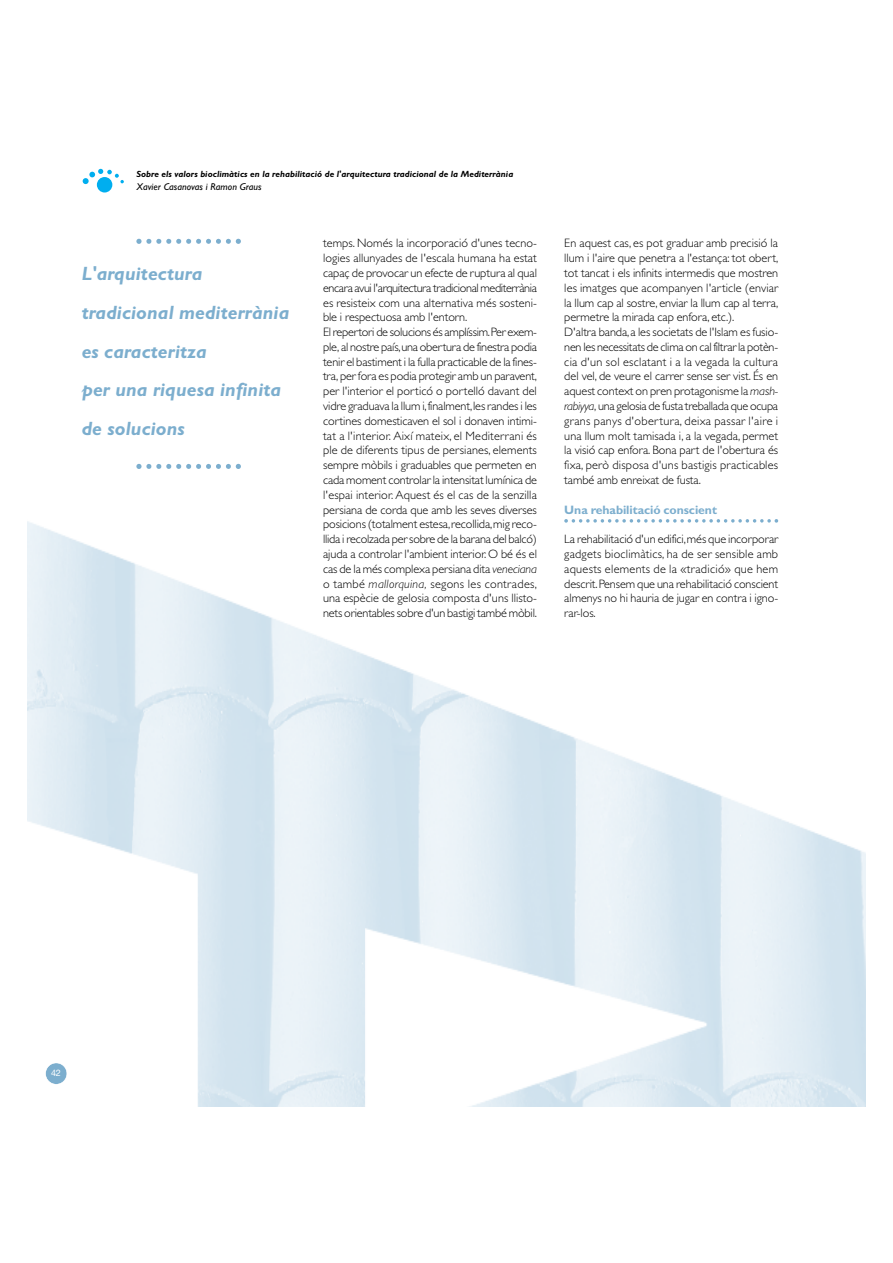
<style>
.page{position:relative;width:893px;height:1263px;background:#fff}
.page>*{position:absolute;margin:0;border:0;box-sizing:border-box;transform-origin:0 0}
.t1{font:italic 700 19.35px/38.5px "Gill Sans";letter-spacing:.005em;color:#7caece}
.t2{font:300 12.15px/14.9px "Gill Sans";letter-spacing:-.005em;color:#000}
.t3{font:700 12.15px "Gill Sans";letter-spacing:-.005em;color:#7caece}
.t4{font:italic 9.9px "Gill Sans";letter-spacing:.005em;color:#000}
.t5{font:italic 700 9px "Gill Sans";letter-spacing:.005em;color:#000}
.t6{font:9px "Helvetica Neue";color:#fff}
.s1{font-style:italic}
</style>
<div class="page">
<img style="left:27px;top:520px;width:839px;height:586px">
<div style="left:46px;top:1063px;width:21px;height:21px;background:#7caece;border-radius:50%"></div>
<div style="left:45px;top:1063px;width:22px;height:22px;border:1px solid #fff;border-radius:50%"></div>
<svg style="left:564px;top:519px;width:214px;height:4px"></svg>
<div style="left:97px;top:177px;width:15px;height:16px;background:#00aeef;border-radius:50%"></div>
<svg style="left:83px;top:169px;width:41px;height:15px"></svg>
<svg style="left:136px;top:239px;width:105px;height:5px"></svg>
<svg style="left:136px;top:464px;width:105px;height:5px"></svg>
<p class="t5" style="left:136px;top:171px;width:378px">Sobre els valors bioclimàtics en la rehabilitació de l'arquitectura tradicional de la Mediterrània</p>
<p class="t4" style="left:136px;top:183px;width:127px">Xavier Casanovas i Ramon Graus</p>
<h1 class="t1" style="left:82px;top:257px;width:209px">L'arquitectura tradicional mediterrània es caracteritza<br>per una riquesa infinita de solucions</h1>
<p class="t2" style="left:323px;top:237px;width:215px">temps. Només la incorporació d'unes tecno&shy;logies allunyades de l'escala humana ha estat capaç de provocar un efecte de ruptura al qual encara avui l'arquitectura tradicional mediterrània es resisteix com una alternativa més sosteni&shy;ble i respectuosa amb l'entorn.<br>El repertori de solucions és amplíssim.Per exem&shy;ple, al nostre país,una obertura de finestra podia tenir el bastiment i la fulla practicable de la fines&shy;tra, per fora es podia protegir amb un paravent, per l'interior el porticó o portelló davant del vidre graduava la llum i,finalment,les randes i les cortines domesticaven el sol i donaven intimi&shy;tat a l'interior. Així mateix, el Mediterrani és ple de diferents tipus de persianes, elements sempre mòbils i graduables que permeten en cada moment controlar la intensitat lumínica de l'espai interior. Aquest és el cas de la senzilla persiana de corda que amb les seves diverses posicions (totalment estesa,recollida,mig reco&shy;llida i recolzada per sobre de la barana del balcó) ajuda a controlar l'ambient interior. O bé és el cas de la més complexa persiana dita <span class="s1">veneciana </span>o també <span class="s1">mallorquina,</span> segons les contrades, una espècie de gelosia composta d'uns llisto&shy;nets orientables sobre d'un bastigi també mòbil.</p>
<p class="t2" style="left:564px;top:237px;width:215px">En aquest cas, es pot graduar amb precisió la llum i l'aire que penetra a l'estança: tot obert, tot tancat i els infinits intermedis que mostren les imatges que acompanyen l'article (enviar la llum cap al sostre, enviar la llum cap al terra, permetre la mirada cap enfora, etc.).<br>D'altra banda,a les societats de l'Islam es fusio&shy;nen les necessitats de clima on cal filtrar la potèn&shy;cia d'un sol esclatant i a la vegada la cultura del vel, de veure el carrer sense ser vist. És en aquest context on pren protagonisme la <span class="s1">mash&shy;rabiyya</span>, una gelosia de fusta treballada que ocupa grans panys d'obertura, deixa passar l'aire i una llum molt tamisada i, a la vegada, permet la visió cap enfora. Bona part de l'obertura és fixa, però disposa d'uns bastigis practicables també amb enreixat de fusta.</p>
<p class="t3" style="left:564px;top:505px;width:154px">Una rehabilitació conscient</p>
<p class="t2" style="left:564px;top:533px;width:215px;text-align:justify">La rehabilitació d'un edifici,més que incorporar gadgets bioclimàtics, ha de ser sensible amb aquests elements de la «tradició» que hem descrit.Pensem que una rehabilitació conscient almenys no hi hauria de jugar en contra i igno&shy;rar-los.</p>
<p class="t6" style="left:51px;top:1070px;width:11px">42</p>
</div>
